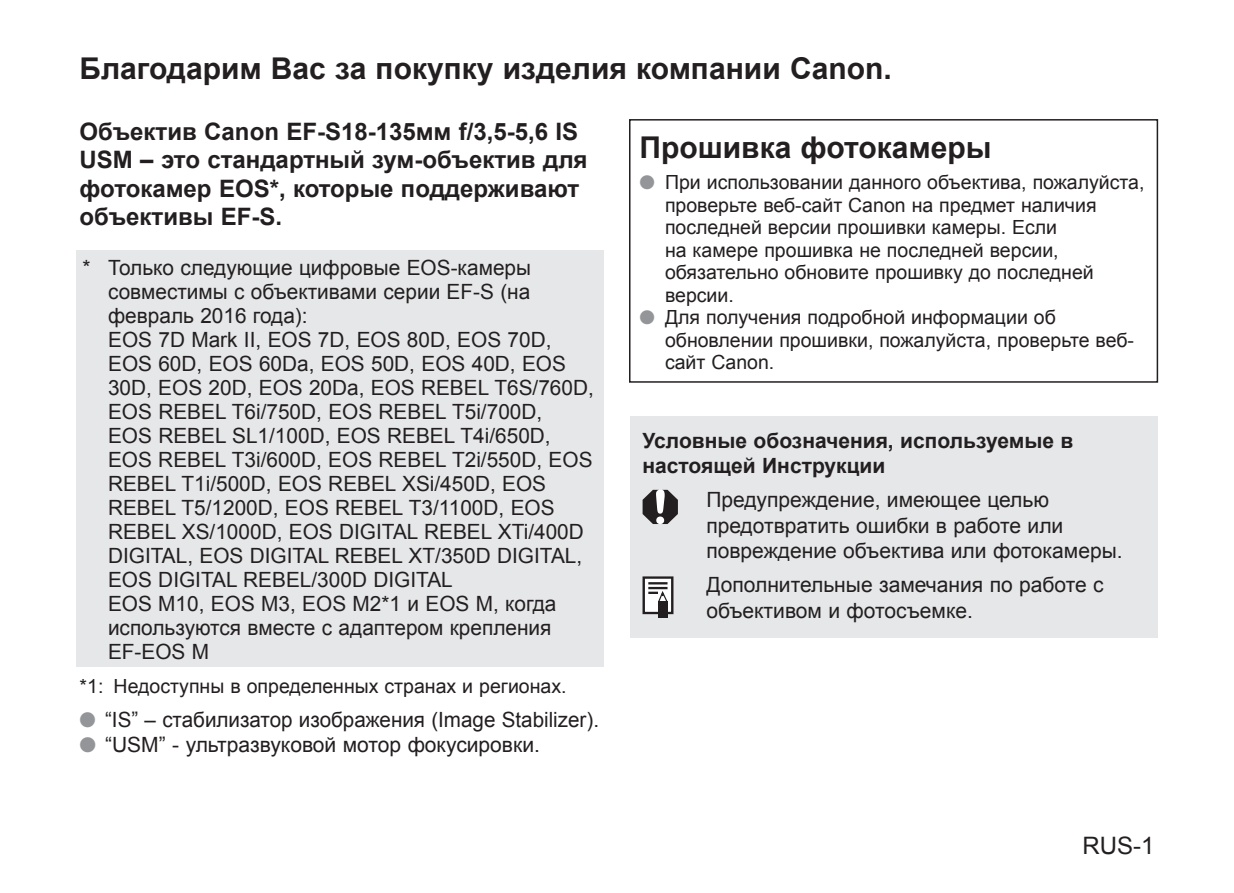
<style>
.page{position:relative;width:1234px;height:893px;background:#fff}
.page>*{position:absolute;margin:0;border:0;box-sizing:border-box;transform-origin:0 0}
.t1{font:700 30px "Arial";color:#231f20}
.t2{font:700 24px/28.5px "Arial";color:#231f20}
.t3{font:24px "Arial";color:#231f20}
.t4{font:21px/24px "Arial";color:#231f20}
.t5{font:700 21px/25.5px "Arial";color:#231f20}
.t6{font:19.5px/22.5px "Arial";color:#231f20}
.s1{color:#939598}
</style>
<div class="page">
<div style="left:77px;top:251px;width:527px;height:416px;background:#e6e7e9"></div>
<div style="left:629px;top:119px;width:528px;height:264px;border:2px solid #231f20"></div>
<div style="left:629px;top:417px;width:528px;height:221px;background:#e6e7e9"></div>
<svg style="left:642px;top:490px;width:35px;height:34px"></svg>
<div style="left:658px;top:601px;width:9px;height:16px;background:#231f20"></div>
<svg style="left:642px;top:576px;width:31px;height:39px"></svg>
<h1 class="t1" style="left:80px;top:49px;width:813px">Благодарим Вас за покупку изделия компании Canon.</h1>
<p class="t2" style="left:80px;top:118px;width:509px">Объектив Canon EF-S18-135мм f/3,5-5,6 IS USM – это стандартный зум-объектив для фотокамер EOS*, которые поддерживают объективы EF-S.</p>
<p class="t4" style="left:108px;top:255px;width:487px;text-indent:-25px">* Только следующие цифровые EOS-камеры совместимы с объективами серии EF-S (на февраль 2016 года):<br>EOS 7D Mark II, EOS 7D, EOS 80D, EOS 70D, EOS 60D, EOS 60Da, EOS 50D, EOS 40D, EOS 30D, EOS 20D, EOS 20Da, EOS REBEL T6S/760D, EOS REBEL T6i/750D, EOS REBEL T5i/700D,<br>EOS REBEL SL1/100D, EOS REBEL T4i/650D, EOS REBEL T3i/600D, EOS REBEL T2i/550D, EOS REBEL T1i/500D, EOS REBEL XSi/450D, EOS REBEL T5/1200D, EOS REBEL T3/1100D, EOS REBEL XS/1000D, EOS DIGITAL REBEL XTi/400D DIGITAL, EOS DIGITAL REBEL XT/350D DIGITAL, EOS DIGITAL REBEL/300D DIGITAL<br>EOS M10, EOS M3, EOS M2*1 и EOS M, когда используются вместе с адаптером крепления EF-EOS M</p>
<p class="t6" style="left:80px;top:675px;width:488px">*1: Недоступны в определенных странах и регионах.</p>
<p class="t4" style="left:80px;top:708px;width:521px"><span class="s1">●</span> “IS” – стабилизатор изображения (Image Stabilizer).</p>
<p class="t4" style="left:80px;top:733px;width:462px"><span class="s1">●</span> “USM” - ультразвуковой мотор фокусировки.</p>
<h1 class="t1" style="left:639px;top:128px;width:353px">Прошивка фотокамеры</h1>
<p class="t6" style="left:665px;top:171px;width:481px;text-indent:-25px"><span class="s1">●</span> При использовании данного объектива, пожалуйста, проверьте веб-сайт Canon на предмет наличия последней версии прошивки камеры. Если<br>на камере прошивка не последней версии, обязательно обновите прошивку до последней версии.</p>
<p class="t6" style="left:665px;top:306px;width:470px;text-indent:-26px"><span class="s1">●</span> Для получения подробной информации об обновлении прошивки, пожалуйста, проверьте веб&shy;сайт Canon.</p>
<p class="t5" style="left:642px;top:428px;width:432px">Условные обозначения, используемые в настоящей Инструкции</p>
<p class="t4" style="left:706px;top:487px;width:418px;line-height:25.5px">Предупреждение, имеющее целью предотвратить ошибки в работе или повреждение объектива или фотокамеры.</p>
<p class="t4" style="left:706px;top:572px;width:399px;line-height:25.5px">Дополнительные замечания по работе с объективом и фотосъемке.</p>
<p class="t3" style="left:1082px;top:830px;width:73px">RUS-1</p>
</div>
